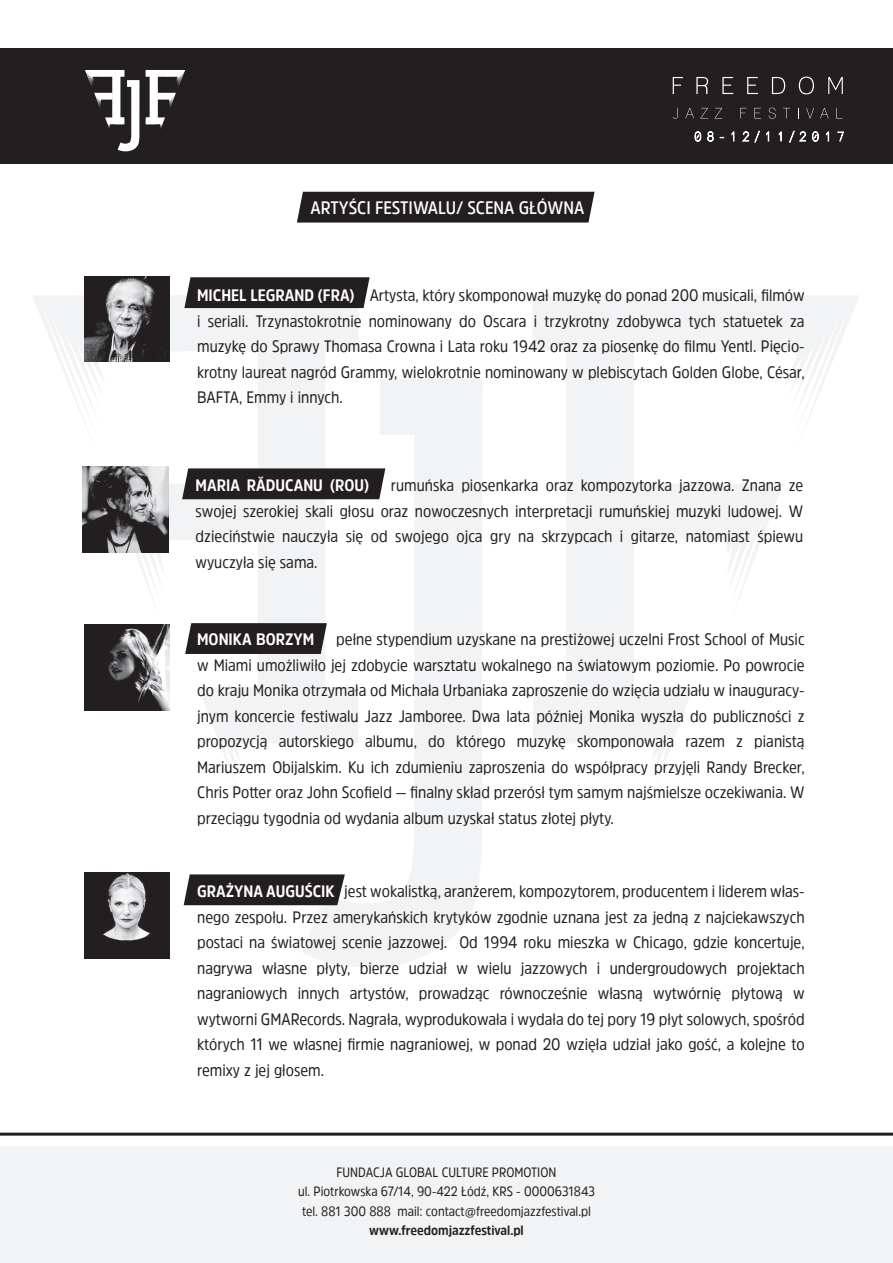
<style>
.page{position:relative;width:893px;height:1263px;background:#fff}
.page>*{position:absolute;margin:0;border:0;box-sizing:border-box;transform-origin:0 0}
.t1{font:600 18px "Amsi Pro Narw";color:#fff}
.t2{font:16.5px/25.5px "Amsi Pro Narw";color:#231f20;text-align:justify}
.t3{font:700 16.5px "Amsi Pro Narw";color:#fff}
.t4{font:13.5px/19.5px "Amsi Pro Narw";color:#231f20;text-align:center}
.t5{font:700 13.5px "Amsi Pro Narw";color:#231f20}
.s1{font-weight:700;color:#fff}
</style>
<div class="page">
<svg style="left:302px;top:379px;width:180px;height:588px;fill:#f2f3f4"></svg>
<svg style="left:258px;top:449px;width:101px;height:294px;fill:#f2f3f4"></svg>
<svg style="left:199px;top:687px;width:153px;height:100px"></svg>
<svg style="left:533px;top:296px;width:173px;height:447px;fill:#f2f3f4"></svg>
<svg style="left:706px;top:295px;width:153px;height:132px"></svg>
<svg style="left:630px;top:484px;width:153px;height:133px"></svg>
<svg style="left:540px;top:687px;width:153px;height:91px"></svg>
<div style="left:0;top:48px;width:893px;height:116px;background:#231f20"></div>
<svg style="left:85px;top:70px;width:54px;height:81px"></svg>
<svg style="left:146px;top:70px;width:39px;height:59px"></svg>
<img style="left:83px;top:467px;width:85px;height:85px">
<img style="left:84px;top:625px;width:86px;height:85px">
<img style="left:84px;top:872px;width:86px;height:86px">
<svg style="left:32px;top:277px;width:338px;height:172px"></svg>
<svg style="left:108px;top:468px;width:277px;height:149px"></svg>
<svg style="left:185px;top:623px;width:142px;height:31px;background:#2d2a2b"></svg>
<svg style="left:184px;top:874px;width:161px;height:31px;background:#2e2b2c"></svg>
<div style="left:0;top:1146px;width:893px;height:117px;background:#f2f3f4"></div>
<hr style="left:0;top:1133px;width:893px;height:3px;background:#231f20">
<svg style="left:673px;top:77px;width:10px;height:17px"></svg>
<svg style="left:696px;top:77px;width:12px;height:17px"></svg>
<svg style="left:722px;top:77px;width:11px;height:17px"></svg>
<svg style="left:747px;top:77px;width:11px;height:17px"></svg>
<svg style="left:772px;top:77px;width:13px;height:17px"></svg>
<svg style="left:799px;top:77px;width:15px;height:17px"></svg>
<svg style="left:828px;top:77px;width:15px;height:17px"></svg>
<svg style="left:673px;top:108px;width:5px;height:11px"></svg>
<svg style="left:685px;top:108px;width:9px;height:10px"></svg>
<svg style="left:700px;top:108px;width:8px;height:10px"></svg>
<svg style="left:715px;top:108px;width:7px;height:10px"></svg>
<svg style="left:740px;top:108px;width:6px;height:10px"></svg>
<svg style="left:754px;top:108px;width:7px;height:10px"></svg>
<svg style="left:769px;top:108px;width:7px;height:11px"></svg>
<svg style="left:783px;top:108px;width:7px;height:10px"></svg>
<svg style="left:806px;top:108px;width:8px;height:10px"></svg>
<svg style="left:820px;top:108px;width:9px;height:10px"></svg>
<svg style="left:695px;top:131px;width:6px;height:11px"></svg>
<svg style="left:707px;top:131px;width:7px;height:11px"></svg>
<svg style="left:731px;top:131px;width:3px;height:10px"></svg>
<svg style="left:742px;top:131px;width:18px;height:11px"></svg>
<svg style="left:766px;top:131px;width:3px;height:10px"></svg>
<svg style="left:779px;top:131px;width:3px;height:10px"></svg>
<svg style="left:789px;top:131px;width:17px;height:11px"></svg>
<svg style="left:812px;top:131px;width:7px;height:11px"></svg>
<svg style="left:826px;top:131px;width:3px;height:10px"></svg>
<svg style="left:837px;top:132px;width:7px;height:9px"></svg>
<div style="left:297px;top:192px;width:298px;height:31px;background:#231f20"></div>
<p class="t1" style="left:311px;top:195px;width:275px">ARTYŚCI FESTIWALU/ SCENA GŁÓWNA</p>
<p class="t2" style="left:197px;top:282px;width:609px"><span class="s1">MICHEL LEGRAND (FRA)</span> Artysta, który skomponował muzykę do ponad 200 musicali, filmów i seriali. Trzynastokrotnie nominowany do Oscara i trzykrotny zdobywca tych statuetek za muzykę do Sprawy Thomasa Crowna i Lata roku 1942 oraz za piosenkę do filmu Yentl. Pięcio&shy;krotny laureat nagród Grammy, wielokrotnie nominowany w plebiscytach Golden Globe, César, BAFTA, Emmy i innych.</p>
<p class="t3" style="left:196px;top:474px;width:175px">MARIA RĂDUCANU (ROU)</p>
<p class="t2" style="left:196px;top:472px;width:609px;text-indent:195px">rumuńska piosenkarka oraz kompozytorka jazzowa. Znana ze swojej szerokiej skali głosu oraz nowoczesnych interpretacji rumuńskiej muzyki ludowej. W dzieciństwie nauczyła się od swojego ojca gry na skrzypcach i gitarze, natomiast śpiewu wyuczyła się sama.</p>
<p class="t3" style="left:197px;top:628px;width:119px">MONIKA BORZYM</p>
<p class="t2" style="left:197px;top:626px;width:609px;text-indent:139px">pełne stypendium uzyskane na prestiżowej uczelni Frost School of Music w Miami umożliwiło jej zdobycie warsztatu wokalnego na światowym poziomie. Po powrocie do kraju Monika otrzymała od Michała Urbaniaka zaproszenie do wzięcia udziału w inauguracy&shy;jnym koncercie festiwalu Jazz Jamboree. Dwa lata później Monika wyszła do publiczności z propozycją autorskiego albumu, do którego muzykę skomponowała razem z pianistą Mariuszem Obijalskim. Ku ich zdumieniu zaproszenia do współpracy przyjęli Randy Brecker, Chris Poמּer oraz John Scofield — finalny skład przerósł tym samym najśmielsze oczekiwania. W przeciągu tygodnia od wydania album uzyskał status złotej płyty.</p>
<p class="t2" style="left:197px;top:878px;width:609px"><span class="s1">GRAŻYNA AUGUŚCIK</span> jest wokalistką, aranżerem, kompozytorem, producentem i liderem włas&shy;nego zespołu. Przez amerykańskich krytyków zgodnie uznana jest za jedną z najciekawszych postaci na światowej scenie jazzowej. Od 1994 roku mieszka w Chicago, gdzie koncertuje, nagrywa własne płyty, bierze udział w wielu jazzowych i undergroudowych projektach nagraniowych innych artystów, prowadząc równocześnie własną wytwórnię płytową w wytworni GMARecords. Nagrała, wyprodukowała i wydała do tej pory 19 płyt solowych, spośród których 11 we własnej firmie nagraniowej, w ponad 20 wzięła udział jako gość, a kolejne to remixy z jej głosem.</p>
<p class="t4" style="left:298px;top:1162px;width:298px">FUNDACJA GLOBAL CULTURE PROMOTION<br>ul. Piotrkowska 67/14, 90-422 Łódź, KRS - 0000631843 tel. 881 300 888 mail: contact@freedomjazzfestival.pl</p>
<p class="t5" style="left:369px;top:1221px;width:156px">www.freedomjazzfestival.pl</p>
</div>
